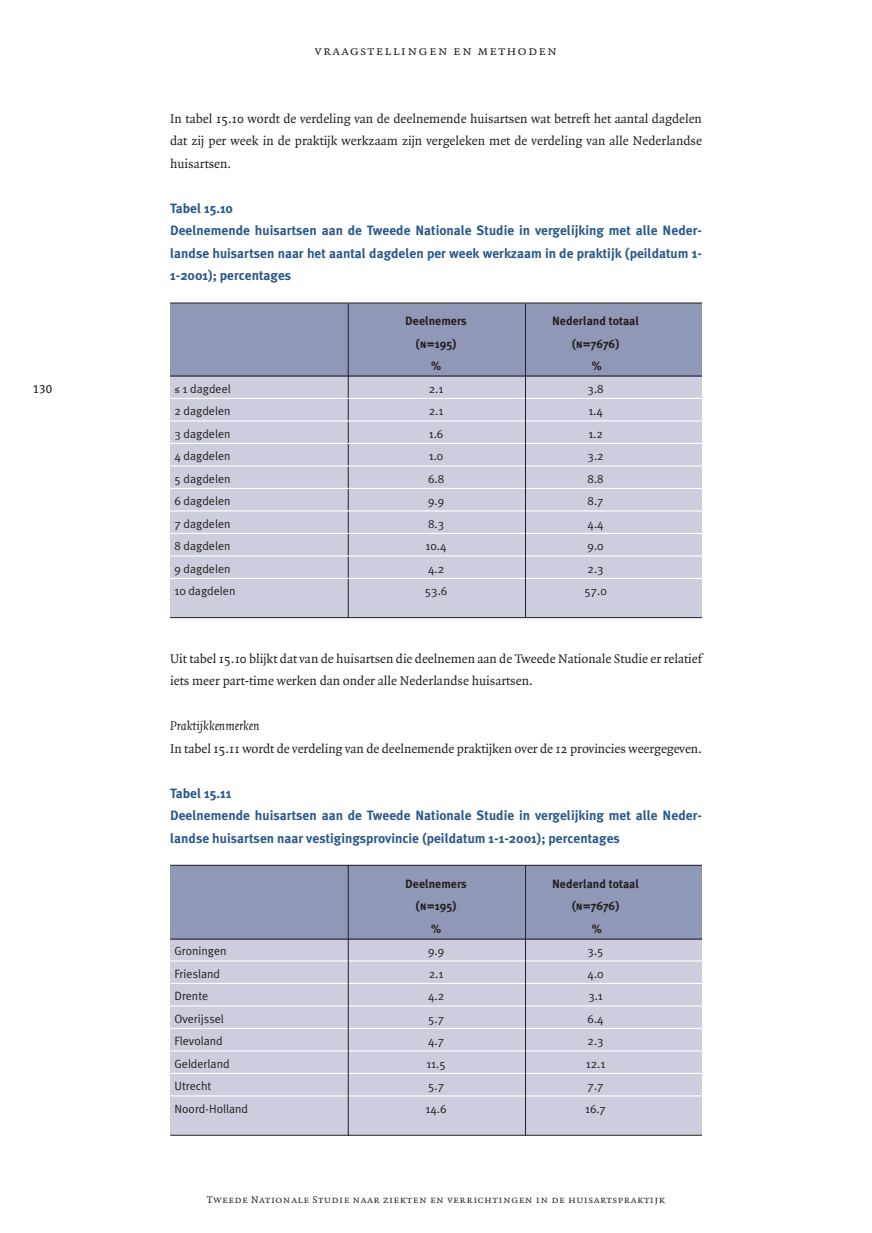
<style>
.page{position:relative;width:872px;height:1233px;background:#fff}
.page>*{position:absolute;margin:0;border:0;box-sizing:border-box;transform-origin:0 0}
.t1{font:13.5px/22.5px "Quadraat";color:#231f20;text-align:justify}
.t2{font:700 13.5px/22.5px "Meta Plus";color:#2b598a}
.t3{font:13.5px "Quadraat Small Caps";letter-spacing:.1em;color:#231f20}
.t4{font:italic 13.5px "Quadraat";color:#231f20}
.t5{font:12px "Meta Plus Normal";color:#231f20}
.t6{font:700 12px "Meta Plus";color:#231f20}
.t7{font:12px "Meta Plus Book Caps";color:#231f20}
.t8{font:10.5px "Quadraat Small Caps";letter-spacing:.05em;color:#231f20}
.s1{font-family:"Meta Plus Bold Caps";font-weight:400}
</style>
<div class="page">
<div style="left:170px;top:865px;width:532px;height:270px;background:#cccedd"></div>
<div style="left:170px;top:865px;width:532px;height:74px;background:#9098b7"></div>
<hr style="left:170px;top:939px;width:532px;height:1px;background:#231f20">
<div style="left:170px;top:304px;width:532px;height:314px;background:#cccedd"></div>
<div style="left:170px;top:303px;width:532px;height:73px;background:#9098b7"></div>
<hr style="left:170px;top:303px;width:532px;height:1px;background:#231f20">
<hr style="left:170px;top:376px;width:532px;height:1px;background:#231f20">
<hr style="left:348px;top:304px;width:1px;height:314px;background:#231f20">
<hr style="left:170px;top:398px;width:532px;height:1px;background:#fff">
<hr style="left:170px;top:420px;width:532px;height:2px;background:#fff">
<hr style="left:170px;top:443px;width:532px;height:1px;background:#fff">
<hr style="left:170px;top:465px;width:532px;height:2px;background:#fff">
<hr style="left:170px;top:488px;width:532px;height:1px;background:#fff">
<hr style="left:170px;top:510px;width:532px;height:2px;background:#fff">
<hr style="left:170px;top:533px;width:532px;height:1px;background:#fff">
<hr style="left:170px;top:555px;width:532px;height:2px;background:#fff">
<hr style="left:170px;top:578px;width:532px;height:1px;background:#fff">
<hr style="left:170px;top:960px;width:532px;height:2px;background:#fff">
<hr style="left:170px;top:983px;width:532px;height:1px;background:#fff">
<hr style="left:170px;top:1005px;width:532px;height:2px;background:#fff">
<hr style="left:170px;top:1028px;width:532px;height:1px;background:#fff">
<hr style="left:170px;top:1050px;width:532px;height:2px;background:#fff">
<hr style="left:170px;top:1073px;width:532px;height:1px;background:#fff">
<hr style="left:170px;top:1095px;width:532px;height:2px;background:#fff">
<hr style="left:170px;top:617px;width:532px;height:1px;background:#231f20">
<hr style="left:525px;top:304px;width:1px;height:314px;background:#231f20">
<hr style="left:348px;top:865px;width:1px;height:270px;background:#231f20">
<hr style="left:525px;top:865px;width:1px;height:270px;background:#231f20">
<hr style="left:170px;top:865px;width:532px;height:1px;background:#231f20">
<hr style="left:170px;top:1135px;width:532px;height:1px;background:#231f20">
<p class="t7" style="left:33px;top:382px;width:21px">130</p>
<p class="t3" style="left:315px;top:43px;width:244px">vraagstellingen en methoden</p>
<p class="t1" style="left:170px;top:108px;width:533px">In tabel 15.10 wordt de verdeling van de deelnemende huisartsen wat betreft het aantal dagdelen dat zij per week in de praktijk werkzaam zijn vergeleken met de verdeling van alle Nederlandse huisartsen.</p>
<p class="t2" style="left:170px;top:198px;width:533px">Tabel 15.10<br>Deelnemende huisartsen aan de Tweede Nationale Studie in vergelijking met alle Neder&shy;landse huisartsen naar het aantal dagdelen per week werkzaam in de praktijk (peildatum 1- 1-2001); percentages</p>
<p class="t6" style="left:405px;top:316px;width:63px">Deelnemers</p>
<p class="t6" style="left:552px;top:316px;width:88px">Nederland totaal</p>
<p class="t6" style="left:415px;top:339px;width:42px">(<span class="s1">n</span>=195)</p>
<p class="t6" style="left:571px;top:339px;width:49px">(<span class="s1">n</span>=7676)</p>
<p class="t6" style="left:431px;top:361px;width:12px">%</p>
<p class="t6" style="left:592px;top:361px;width:12px">%</p>
<p class="t5" style="left:174px;top:384px;width:58px">≤ 1 dagdeel</p>
<p class="t5" style="left:429px;top:384px;width:16px">2.1</p>
<p class="t5" style="left:587px;top:384px;width:18px">3.8</p>
<p class="t5" style="left:174px;top:407px;width:57px">2 dagdelen</p>
<p class="t5" style="left:429px;top:407px;width:16px">2.1</p>
<p class="t5" style="left:588px;top:407px;width:16px">1.4</p>
<p class="t5" style="left:174px;top:429px;width:57px">3 dagdelen</p>
<p class="t5" style="left:429px;top:429px;width:16px">1.6</p>
<p class="t5" style="left:588px;top:429px;width:16px">1.2</p>
<p class="t5" style="left:174px;top:452px;width:57px">4 dagdelen</p>
<p class="t5" style="left:429px;top:452px;width:16px">1.0</p>
<p class="t5" style="left:587px;top:452px;width:18px">3.2</p>
<p class="t5" style="left:174px;top:474px;width:57px">5 dagdelen</p>
<p class="t5" style="left:428px;top:474px;width:18px">6.8</p>
<p class="t5" style="left:587px;top:474px;width:18px">8.8</p>
<p class="t5" style="left:174px;top:497px;width:57px">6 dagdelen</p>
<p class="t5" style="left:428px;top:497px;width:18px">9.9</p>
<p class="t5" style="left:587px;top:497px;width:18px">8.7</p>
<p class="t5" style="left:174px;top:519px;width:57px">7 dagdelen</p>
<p class="t5" style="left:428px;top:519px;width:18px">8.3</p>
<p class="t5" style="left:587px;top:519px;width:18px">4.4</p>
<p class="t5" style="left:174px;top:542px;width:57px">8 dagdelen</p>
<p class="t5" style="left:425px;top:542px;width:22px">10.4</p>
<p class="t5" style="left:587px;top:542px;width:18px">9.0</p>
<p class="t5" style="left:174px;top:564px;width:57px">9 dagdelen</p>
<p class="t5" style="left:428px;top:564px;width:18px">4.2</p>
<p class="t5" style="left:587px;top:564px;width:18px">2.3</p>
<p class="t5" style="left:174px;top:587px;width:62px">10 dagdelen</p>
<p class="t5" style="left:425px;top:587px;width:24px">53.6</p>
<p class="t5" style="left:584px;top:587px;width:24px">57.0</p>
<p class="t1" style="left:170px;top:648px;width:533px">Uit tabel 15.10 blijkt dat van de huisartsen die deelnemen aan de Tweede Nationale Studie er relatief iets meer part-time werken dan onder alle Nederlandse huisartsen.</p>
<p class="t4" style="left:170px;top:721px;width:91px">Praktijkkenmerken</p>
<p class="t1" style="left:170px;top:738px;width:533px">In tabel 15.11 wordt de verdeling van de deelnemende praktijken over de 12 provincies weergegeven.</p>
<p class="t2" style="left:170px;top:783px;width:533px">Tabel 15.11<br>Deelnemende huisartsen aan de Tweede Nationale Studie in vergelijking met alle Neder&shy;landse huisartsen naar vestigingsprovincie (peildatum 1-1-2001); percentages</p>
<p class="t6" style="left:405px;top:879px;width:63px">Deelnemers</p>
<p class="t6" style="left:552px;top:879px;width:88px">Nederland totaal</p>
<p class="t6" style="left:415px;top:901px;width:42px">(<span class="s1">n</span>=195)</p>
<p class="t6" style="left:571px;top:901px;width:49px">(<span class="s1">n</span>=7676)</p>
<p class="t6" style="left:431px;top:924px;width:12px">%</p>
<p class="t6" style="left:592px;top:924px;width:12px">%</p>
<p class="t5" style="left:174px;top:947px;width:54px">Groningen</p>
<p class="t5" style="left:428px;top:947px;width:18px">9.9</p>
<p class="t5" style="left:587px;top:947px;width:18px">3.5</p>
<p class="t5" style="left:174px;top:969px;width:47px">Friesland</p>
<p class="t5" style="left:429px;top:969px;width:16px">2.1</p>
<p class="t5" style="left:587px;top:969px;width:18px">4.0</p>
<p class="t5" style="left:174px;top:992px;width:35px">Drente</p>
<p class="t5" style="left:428px;top:992px;width:18px">4.2</p>
<p class="t5" style="left:588px;top:992px;width:16px">3.1</p>
<p class="t5" style="left:174px;top:1014px;width:51px">Overijssel</p>
<p class="t5" style="left:428px;top:1014px;width:18px">5.7</p>
<p class="t5" style="left:587px;top:1014px;width:18px">6.4</p>
<p class="t5" style="left:174px;top:1037px;width:50px">Flevoland</p>
<p class="t5" style="left:428px;top:1037px;width:18px">4.7</p>
<p class="t5" style="left:587px;top:1037px;width:18px">2.3</p>
<p class="t5" style="left:174px;top:1059px;width:57px">Gelderland</p>
<p class="t5" style="left:426px;top:1059px;width:21px">11.5</p>
<p class="t5" style="left:586px;top:1059px;width:21px">12.1</p>
<p class="t5" style="left:174px;top:1082px;width:39px">Utrecht</p>
<p class="t5" style="left:428px;top:1082px;width:18px">5.7</p>
<p class="t5" style="left:587px;top:1082px;width:18px">7.7</p>
<p class="t5" style="left:174px;top:1104px;width:75px">Noord-Holland</p>
<p class="t5" style="left:425px;top:1104px;width:22px">14.6</p>
<p class="t5" style="left:585px;top:1104px;width:22px">16.7</p>
<p class="t8" style="left:207px;top:1193px;width:460px">Tweede Nationale Studie naar ziekten en verrichtingen in de huisartspraktijk</p>
</div>
